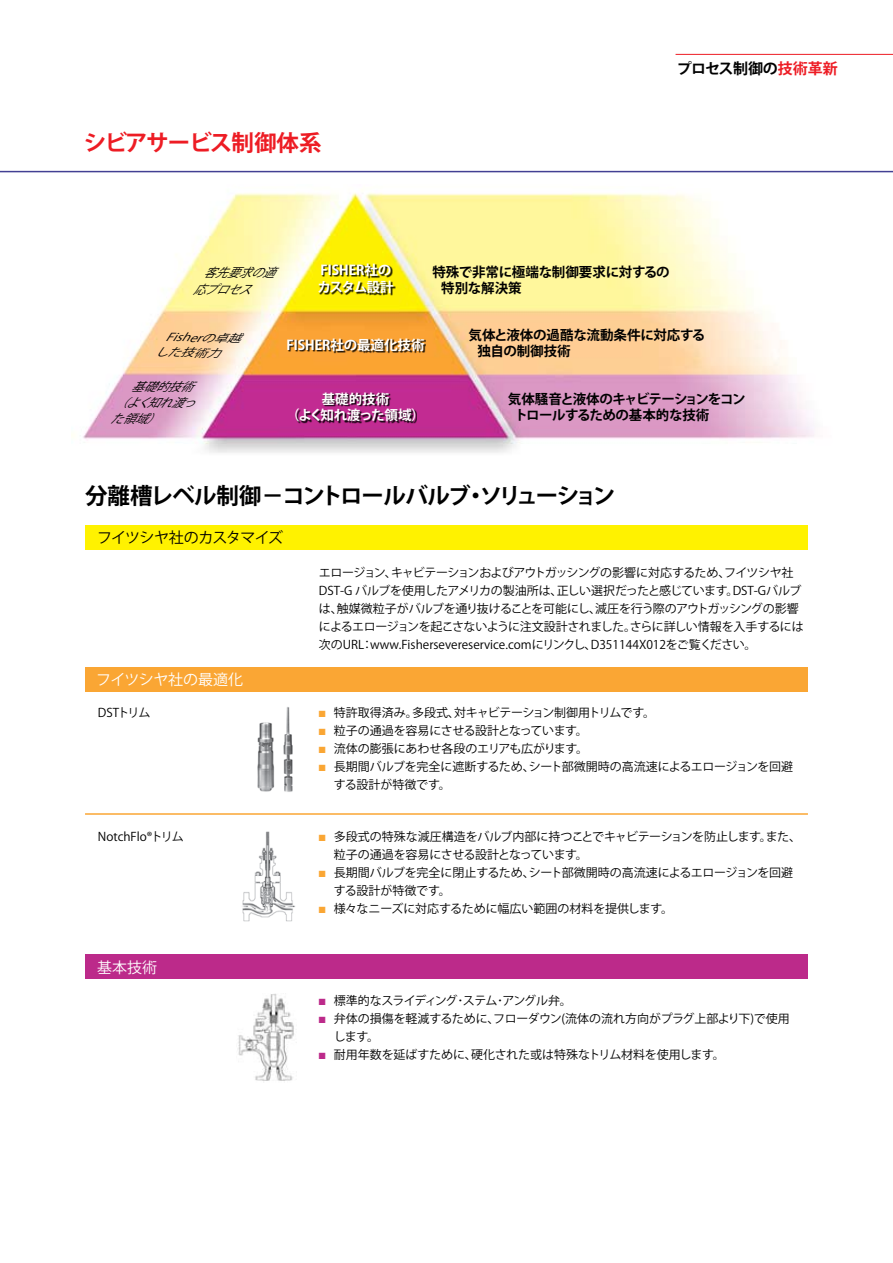
<style>
.page{position:relative;width:893px;height:1263px;background:#fff}
.page>*{position:absolute;margin:0;border:0;box-sizing:border-box;transform-origin:0 0}
.t1{font:700 22.5px "Koz Go Pro";letter-spacing:-.07em;color:#000}
.t2{font:700 22.5px "Koz Go Pro";letter-spacing:-.04em;color:#ed1c24}
.t3{font:15px "Koz Go Pro";letter-spacing:-.05em;color:#000}
.t4{font:700 15px "Koz Go Pro";letter-spacing:-.01em;color:#000}
.t5{font:15px "Koz Go Pro";letter-spacing:-.02em;color:#fff}
.t6{font:15px "Koz Go Pro";color:#fff}
.t7{font:700 13.5px/16.5px "Koz Go Pro";letter-spacing:-.02em;color:#000}
.t8{font:700 13.5px/16.5px "Koz Go Pro";color:#fff}
.t9{font:700 13.5px/16.5px "Koz Go Pro";letter-spacing:-.045em;color:#000}
.t10{font:italic 12.15px/16.8px "Koz Go Pro";color:#000}
.t11{font:12px/18px "Koz Go Pro";letter-spacing:-.02em;color:#000}
.t12{font:12px/18px "Koz Go Pro";color:#000}
.t13{font:12px "Koz Go Pro";letter-spacing:-.04em;color:#000}
.t14{font:12px "Koz Go Pro";letter-spacing:-.07em;color:#000}
.t15{font:italic 11.85px "Koz Go Pro";color:#000}
.t16{font:italic 10.95px/15px "Koz Go Pro";color:#000;scale:1.2 1}
.s1{color:#ed1c24}
.s2{color:#faa634}
.s3{color:#bc2a8a}
</style>
<div class="page">
<hr style="left:0;top:171px;width:893px;height:1px;background:#424093">
<hr style="left:675px;top:54px;width:218px;height:1px;background:#ed1c24">
<div style="left:86px;top:525px;width:722px;height:24px;background:#fff200"></div>
<div style="left:85px;top:667px;width:723px;height:24px;background:#faa634"></div>
<hr style="left:85px;top:813px;width:723px;height:2px;background:#faa634">
<div style="left:85px;top:955px;width:723px;height:24px;background:#bc2a8a"></div>
<img style="left:72px;top:193px;width:743px;height:260px">
<div style="left:319px;top:264px;width:77px;height:31px;background:#000;opacity:.9"></div>
<div style="left:288px;top:339px;width:138px;height:15px;background:#000;opacity:.9"></div>
<div style="left:296px;top:393px;width:121px;height:31px;background:#000;opacity:.9"></div>
<img style="left:242px;top:831px;width:53px;height:91px">
<img style="left:257px;top:707px;width:36px;height:85px">
<img style="left:238px;top:994px;width:56px;height:87px">
<h1 class="t2" style="left:84px;top:128px;width:239px">シビアサービス制御体系</h1>
<p class="t4" style="left:677px;top:59px;width:162px">プロセス制御の<span class="s1">技術革新</span></p>
<p class="t8" style="left:317px;top:263px;width:78px">FISHER社のカスタム設計</p>
<p class="t10" style="left:193px;top:264px;width:93px;text-indent:10px">客先要求の適応プロセス</p>
<p class="t16" style="left:155px;top:330px;width:73px;text-indent:11px;rotate:1deg">Fisherの卓越した技術力</p>
<p class="t8" style="left:286px;top:338px;width:140px">FISHER社の最適化技術</p>
<p class="t7" style="left:441px;top:264px;width:230px;text-indent:-9px">特殊で非常に極端な制御要求に対するの特別な解決策</p>
<p class="t7" style="left:477px;top:327px;width:230px;text-indent:-9px">気体と液体の過酷な流動条件に対応する独自の制御技術</p>
<p class="t15" style="left:131px;top:379px;width:73px">基礎的技術</p>
<p class="t15" style="left:115px;top:395px;width:91px">（よく知れ渡っ</p>
<p class="t15" style="left:110px;top:411px;width:60px">た領域）</p>
<p class="t8" style="left:286px;top:391px;width:140px;text-align:center">基礎的技術<br>（よく知れ渡った領域）</p>
<p class="t9" style="left:514px;top:391px;width:233px;text-indent:-7px">気体騒音と液体のキャビテーションをコントロールするための基本的な技術</p>
<h1 class="t1" style="left:85px;top:481px;width:532px">分離槽レベル制御－コントロールバルブ・ソリューション</h1>
<p class="t3" style="left:97px;top:528px;width:188px">フイツシヤ社のカスタマイズ</p>
<p class="t11" style="left:319px;top:563px;width:486px">エロージョン、キャビテーションおよびアウトガッシングの影響に対応するため、フイツシヤ社DST-G バルブを使用したアメリカの製油所は、正しい選択だったと感じています。DST-Gバルブは、触媒微粒子がバルブを通り抜けることを可能にし、減圧を行う際のアウトガッシングの影響によるエロージョンを起こさないように注文設計されました。さらに詳しい情報を入手するには次のURL：www.Fishersevereservice.comにリンクし、D351144X012をご覧ください。</p>
<p class="t5" style="left:96px;top:670px;width:148px">フイツシヤ社の最適化</p>
<p class="t11" style="left:319px;top:704px;width:338px"><span class="s2">■</span> 特許取得済み。多段式、対キャビテーション制御用トリムです。</p>
<p class="t13" style="left:319px;top:723px;width:270px"><span class="s2">■</span> 粒子の通過を容易にさせる設計となっています。</p>
<p class="t11" style="left:319px;top:740px;width:271px"><span class="s2">■</span> 流体の膨張にあわせ各段のエリアも広がります。</p>
<p class="t12" style="left:334px;top:758px;width:461px;text-indent:-15px"><span class="s2">■</span> 長期間バルブを完全に遮断するため、シート部微開時の高流速によるエロージョンを回避する設計が特徴です。</p>
<p class="t11" style="left:98px;top:704px;width:54px">DSTトリム</p>
<p class="t12" style="left:98px;top:827px;width:87px">NotchFlo®トリム</p>
<p class="t6" style="left:97px;top:957px;width:61px">基本技術</p>
<p class="t11" style="left:334px;top:827px;width:469px;text-indent:-15px"><span class="s2">■</span> 多段式の特殊な減圧構造をバルブ内部に持つことでキャビテーションを防止します。また、粒子の通過を容易にさせる設計となっています。</p>
<p class="t12" style="left:334px;top:863px;width:461px;text-indent:-15px"><span class="s2">■</span> 長期間バルブを完全に閉止するため、シート部微開時の高流速によるエロージョンを回避する設計が特徴です。</p>
<p class="t12" style="left:319px;top:899px;width:356px"><span class="s2">■</span> 様々なニーズに対応するために幅広い範囲の材料を提供します。</p>
<p class="t14" style="left:319px;top:993px;width:254px"><span class="s3">■</span> 標準的なスライディング･ステム･アングル弁。</p>
<p class="t12" style="left:334px;top:1010px;width:458px;text-indent:-15px"><span class="s3">■</span> 弁体の損傷を軽減するために、フローダウン(流体の流れ方向がプラグ上部より下)で使用します。</p>
<p class="t12" style="left:319px;top:1046px;width:407px"><span class="s3">■</span> 耐用年数を延ばすために、硬化された或は特殊なトリム材料を使用します。</p>
</div>
